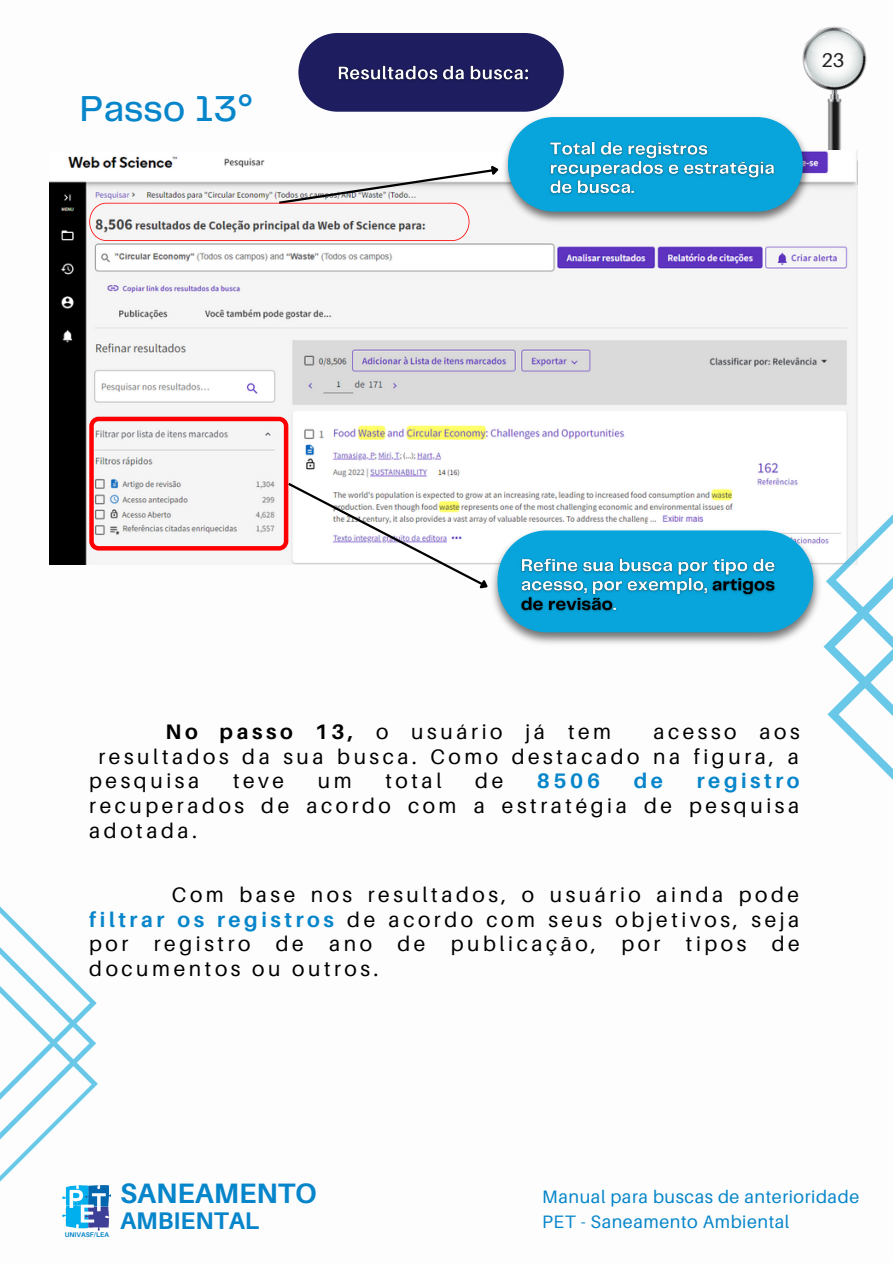
<style>
.page{position:relative;width:893px;height:1264px;background:#fff}
.page>*{position:absolute;margin:0;border:0;box-sizing:border-box;transform-origin:0 0}
.t1{font:500 37.5px "Telegraf";color:#0685ca}
.t2{font:700 28.05px "Aileron";color:#0685ca}
.t3{font:700 24px "Aileron";color:#0685ca}
.t4{font:21px/24.8px "Aileron";letter-spacing:.17em;color:#000}
.t5{font:700 21px "Aileron";letter-spacing:.17em;color:#0685ca}
.t6{font:19.8px "Aileron";color:#222}
.t7{font:18px/24.8px "Aileron";letter-spacing:.03em;color:#0685ca}
.t8{font:700 6.75px "Aileron";color:#0685ca}
.s1{font-weight:700}
.s2{font-weight:700;color:#0685ca}
</style>
<div class="page">
<img style="left:802px;top:26px;width:65px;height:137px">
<img style="left:50px;top:150px;width:807px;height:414px">
<svg style="left:823px;top:293px;width:1px;height:231px"></svg>
<svg style="left:824px;top:227px;width:68px;height:552px"></svg>
<img style="left:802px;top:111px;width:12px;height:116px">
<svg style="left:0;top:906px;width:98px;height:276px"></svg>
<svg style="left:89px;top:33px;width:713px;height:208px"></svg>
<img style="left:545px;top:136px;width:234px;height:66px">
<img style="left:513px;top:524px;width:312px;height:125px">
<svg style="left:89px;top:417px;width:724px;height:215px"></svg>
<img style="left:62px;top:1185px;width:48px;height:46px">
<h1 class="t1" style="left:80px;top:93px;width:175px">Passo 13°</h1>
<p class="t6" style="left:821px;top:48px;width:24px">23</p>
<p class="t4" style="left:165px;top:718px;width:447px"><span class="s1">No passo 13,</span> o usuário já tem</p>
<p class="t4" style="left:653px;top:718px;width:148px">acesso aos</p>
<p class="t4" style="left:98px;top:743px;width:701px">resultados da sua busca. Como destacado na figura, a</p>
<p class="t4" style="left:89px;top:768px;width:111px">pesquisa</p>
<p class="t4" style="left:233px;top:768px;width:53px">teve</p>
<p class="t4" style="left:318px;top:768px;width:35px">um</p>
<p class="t4" style="left:385px;top:768px;width:58px">total</p>
<p class="t4" style="left:475px;top:768px;width:29px">de</p>
<p class="t5" style="left:537px;top:768px;width:65px">8506</p>
<p class="t5" style="left:633px;top:768px;width:31px">de</p>
<p class="t5" style="left:696px;top:768px;width:104px">registro</p>
<p class="t4" style="left:89px;top:792px;width:711px">recuperados de acordo com a estratégia de pesquisa adotada.</p>
<p class="t4" style="left:89px;top:881px;width:712px;text-align:justify;text-indent:83px">Com base nos resultados, o usuário ainda pode <span class="s2">filtrar os registros</span> de acordo com seus objetivos, seja por registro de ano de publicação, por tipos de documentos ou outros.</p>
<p class="t8" style="left:65px;top:1230px;width:46px">UNIVASF/LEA</p>
<h2 class="t2" style="left:120px;top:1175px;width:198px">SANEAMENTO</h2>
<p class="t3" style="left:120px;top:1205px;width:141px">AMBIENTAL</p>
<p class="t7" style="left:542px;top:1183px;width:318px">Manual para buscas de anterioridade<br>PET - Saneamento Ambiental</p>
</div>
